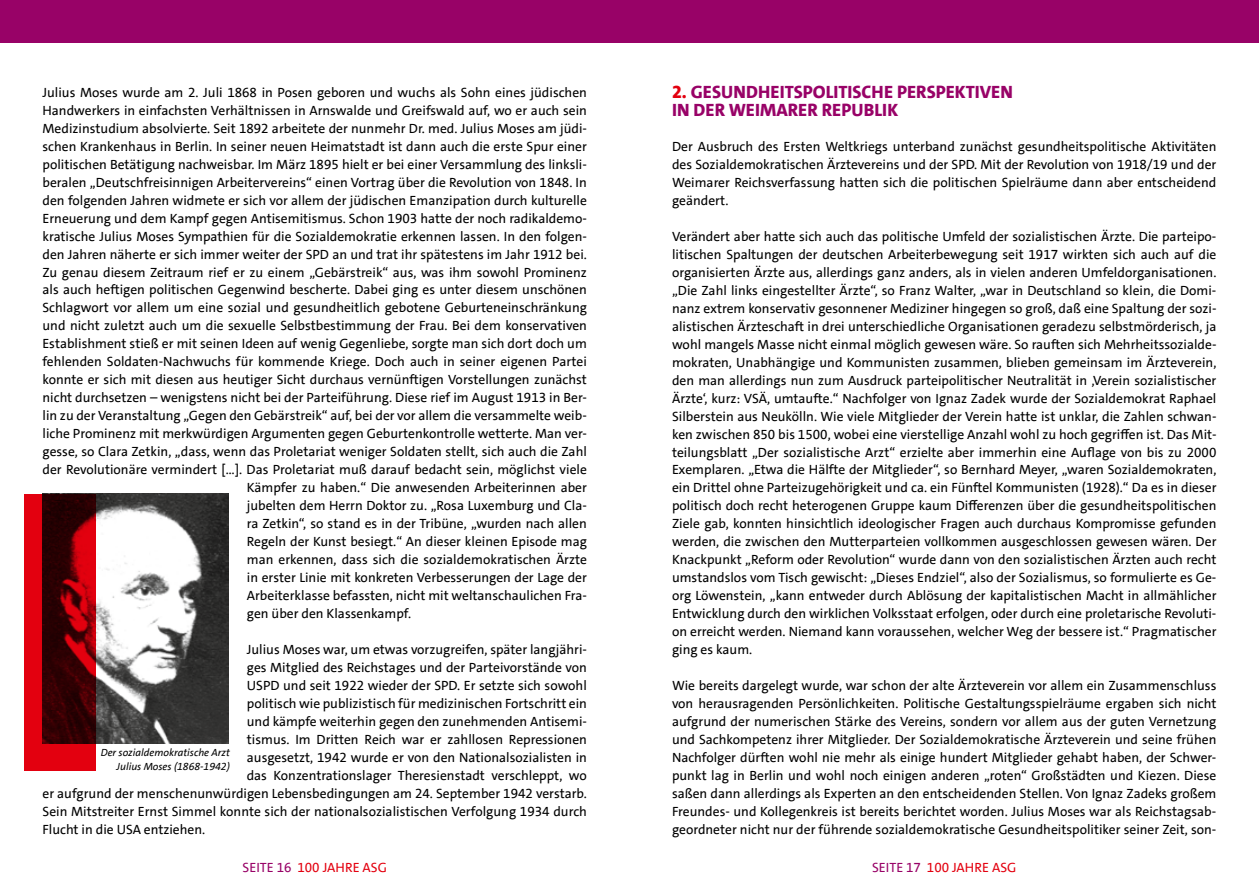
<style>
.page{position:relative;width:1259px;height:893px;background:#fff}
.page>*{position:absolute;margin:0;border:0;box-sizing:border-box;transform-origin:0 0}
.t1{font:800 18px/18px "SPD The Sans";color:#980267}
.t2{font:13.5px/18px "SPD The Sans";color:#000;text-align:justify}
.t3{font:13.5px "SPD The Sans";color:#e3000f}
.t4{font:italic 10.5px/13.5px "SPD The Sans";color:#000;text-align:right}
.s1{color:#e3000f}
.s2{color:#980267}
</style>
<div class="page">
<div style="left:0;top:0;width:642px;height:43px;background:#980267"></div>
<div style="left:617px;top:0;width:642px;height:43px;background:#980267"></div>
<img style="left:96px;top:494px;width:132px;height:249px">
<svg style="left:24px;top:494px;width:72px;height:276px;background:#850008"></svg>
<p class="t2" style="left:43px;top:83px;width:546px">Julius Moses wurde am 2. Juli 1868 in Posen geboren und wuchs als Sohn eines jüdischen</p>
<p class="t2" style="left:43px;top:101px;width:546px">Handwerkers in einfachsten Verhältnissen in Arnswalde und Greifswald auf, wo er auch sein</p>
<p class="t2" style="left:43px;top:119px;width:546px">Medizinstudium absolvierte. Seit 1892 arbeitete der nunmehr Dr. med. Julius Moses am jüdi-</p>
<p class="t2" style="left:43px;top:137px;width:546px">schen Krankenhaus in Berlin. I n seiner neuen Heimatstadt ist dann auch die erste Spur einer</p>
<p class="t2" style="left:43px;top:155px;width:546px">politischen Betätigung nachweisbar. I m März 1895 hielt er bei einer Versammlung des linksli-</p>
<p class="t2" style="left:43px;top:173px;width:546px">beralen „Deutschfreisinnigen Arbeitervereins“ einen Vortrag über die Revolution von 1848. I n</p>
<p class="t2" style="left:43px;top:191px;width:546px">den folgenden Jahren widmete er sich vor allem der jüdischen Emanzipation durch kulturelle</p>
<p class="t2" style="left:43px;top:209px;width:546px">Erneuerung und dem Kampf gegen Antisemitismus. Schon 1903 hatte der noch radikaldemo-</p>
<p class="t2" style="left:43px;top:227px;width:546px">kratische Julius Moses Sympathien für die Sozialdemokratie erkennen lassen. I n den folgen-</p>
<p class="t2" style="left:43px;top:245px;width:546px">den Jahren näherte er sich immer weiter der SPD an und trat ihr spätestens im Jahr 1912 bei.</p>
<p class="t2" style="left:43px;top:263px;width:546px">Zu genau diesem Zeitraum rief er zu einem „Gebärstreik“ aus, was ihm sowohl Prominenz</p>
<p class="t2" style="left:43px;top:281px;width:546px">als auch heftigen politischen Gegenwind bescherte. Dabei ging es unter diesem unschönen</p>
<p class="t2" style="left:43px;top:299px;width:546px">Schlagwort vor allem um eine sozial und gesundheitlich gebotene Geburteneinschränkung</p>
<p class="t2" style="left:43px;top:317px;width:546px">und nicht zuletzt auch um die sexuelle Selbstbestimmung der Frau. Bei dem konservativen</p>
<p class="t2" style="left:43px;top:335px;width:546px">Establishment stieß er mit seinen Ideen auf wenig Gegenliebe, sorgte man sich dort doch um</p>
<p class="t2" style="left:43px;top:353px;width:546px">fehlenden Soldaten-Nachwuchs für kommende Kriege. Doch auch in seiner eigenen Partei</p>
<p class="t2" style="left:43px;top:371px;width:546px">konnte er sich mit diesen aus heutiger Sicht durchaus vernünftigen Vorstellungen zunächst</p>
<p class="t2" style="left:43px;top:389px;width:546px">nicht durchsetzen – wenigstens nicht bei der Parteiführung. Diese rief im August 1913 in Ber-</p>
<p class="t2" style="left:43px;top:407px;width:546px">lin zu der Veranstaltung „Gegen den Gebärstreik“ auf, bei der vor allem die versammelte weib-</p>
<p class="t2" style="left:43px;top:425px;width:546px">liche Prominenz mit merkwürdigen Argumenten gegen Geburtenkontrolle wetterte. Man ver-</p>
<p class="t2" style="left:43px;top:443px;width:546px">gesse, so Clara Zetkin, „dass, wenn das Proletariat weniger Soldaten stellt, sich auch die Zahl</p>
<p class="t2" style="left:43px;top:461px;width:546px">der Revolutionäre vermindert […]. Das Proletariat muß darauf bedacht sein, möglichst viele</p>
<p class="t2" style="left:247px;top:479px;width:341px">Kämpfer zu haben.“ Die anwesenden Arbeiterinnen aber</p>
<p class="t2" style="left:247px;top:497px;width:341px">jubelten dem Herrn Doktor zu. „Rosa Luxemburg und Cla-</p>
<p class="t2" style="left:247px;top:515px;width:341px">ra Zetkin“, so stand es in der Tribüne, „wurden nach allen</p>
<p class="t2" style="left:247px;top:533px;width:341px">Regeln der Kunst besiegt.“ An dieser kleinen Episode mag</p>
<p class="t2" style="left:247px;top:551px;width:341px">man erkennen, dass sich die sozialdemokratischen Ärzte</p>
<p class="t2" style="left:247px;top:569px;width:341px">in erster Linie mit konkreten Verbesserungen der Lage der</p>
<p class="t2" style="left:247px;top:587px;width:341px">Arbeiterklasse befassten, nicht mit weltanschaulichen Fra-</p>
<p class="t2" style="left:247px;top:605px;width:166px">gen über den Klassenkampf.</p>
<p class="t2" style="left:247px;top:641px;width:342px">Julius Moses war, um etwas vorzugreifen, später langjähri-</p>
<p class="t2" style="left:247px;top:659px;width:341px">ges Mitglied des Reichstages und der Parteivorstände von</p>
<p class="t2" style="left:247px;top:677px;width:341px">USPD und seit 1922 wieder der SPD. Er setzte sich sowohl</p>
<p class="t2" style="left:247px;top:695px;width:341px">politisch wie publizistisch für medizinischen Fortschritt ein</p>
<p class="t2" style="left:247px;top:713px;width:341px">und kämpfe weiterhin gegen den zunehmenden Antisemi-</p>
<p class="t2" style="left:247px;top:731px;width:341px">tismus. I m Dritten Reich war er zahllosen Repressionen</p>
<p class="t2" style="left:247px;top:749px;width:341px">ausgesetzt, 1942 wurde er von den Nationalsozialisten in</p>
<p class="t2" style="left:247px;top:767px;width:342px">das Konzentrationslager Theresienstadt verschleppt, wo</p>
<p class="t2" style="left:43px;top:785px;width:546px">er aufgrund der menschenunwürdigen Lebensbedingungen am 24. September 1942 verstarb.</p>
<p class="t2" style="left:43px;top:803px;width:546px">Sein Mitstreiter Ernst Simmel konnte sich der nationalsozialistischen Verfolgung 1934 durch</p>
<p class="t2" style="left:43px;top:821px;width:164px">Flucht in die USA entziehen.</p>
<p class="t4" style="left:101px;top:746px;width:131px">Der sozialdemokratische Arzt<br>Julius Moses (1868-1942)</p>
<h1 class="t1" style="left:672px;top:83px;width:342px"><span class="s1">2.</span> GESUNDHEITSPOLITISCHE PERSPEKTIVEN<br>IN DER WEIMARER REPUBLIK</h1>
<p class="t2" style="left:672px;top:137px;width:546px">Der Ausbruch des Ersten Weltkriegs unterband zunächst gesundheitspolitische Aktivitäten des Sozialdemokratischen Ärztevereins und der SPD. Mit der Revolution von 1918/19 und der Weimarer Reichsverfassung hatten sich die politischen Spielräume dann aber entscheidend geändert.</p>
<p class="t2" style="left:672px;top:227px;width:546px">Verändert aber hatte sich auch das politische U mfeld der sozialistischen Ärzte. Die parteipo&shy;litischen Spaltungen der deutschen Arbeiterbewegung seit 1917 wirkten sich auch auf die organisierten Ärzte aus, allerdings ganz anders, als in vielen anderen U mfeldorganisationen. „Die Zahl links eingestellter Ärzte“, so Franz Walter, „war in Deutschland so klein, die Domi&shy;nanz extrem konservativ gesonnener Mediziner hingegen so groß, daß eine Spaltung der sozi&shy;alistischen Ärzteschaft in drei unterschiedliche Organisationen geradezu selbstmörderisch, ja wohl mangels Masse nicht einmal möglich gewesen wäre. So rauften sich Mehrheitssozialde&shy;mokraten, U nabhängige und Kommunisten zusammen, blieben gemeinsam im Ärzteverein, den man allerdings nun zum Ausdruck parteipolitischer Neutralität in ‚Verein sozialistischer Ärzte‘, kurz: VSÄ, umtaufte.“ Nachfolger von Ignaz Zadek wurde der Sozialdemokrat Raphael Silberstein aus Neukölln. Wie viele Mitglieder der Verein hatte ist unklar, die Zahlen schwan&shy;ken zwischen 850 bis 1500, wobei eine vierstellige Anzahl wohl zu hoch gegriffen ist. Das Mit&shy;teilungsblatt „Der sozialistische Arzt“ erzielte aber immerhin eine Auflage von bis zu 2000<br>Exemplaren. „Etwa die Hälfte der Mitglieder“, so Bernhard Meyer, „waren Sozialdemokraten, ein Drittel ohne Parteizugehörigkeit und ca. ein Fünftel Kommunisten (1928).“ Da es in dieser politisch doch recht heterogenen Gruppe kaum Differenzen über die gesundheitspolitischen Ziele gab, konnten hinsichtlich ideologischer Fragen auch durchaus Kompromisse gefunden werden, die zwischen den Mutterparteien vollkommen ausgeschlossen gewesen wären. Der Knackpunkt „Reform oder Revolution“ wurde dann von den sozialistischen Ärzten auch recht umstandslos vom Tisch gewischt: „Dieses Endziel“, also der Sozialismus, so formulierte es Ge&shy;org Löwenstein, „kann entweder durch Ablösung der kapitalistischen Macht in allmählicher Entwicklung durch den wirklichen Volksstaat erfolgen, oder durch eine proletarische Revoluti&shy;on erreicht werden. N iemand kann voraussehen, welcher Weg der bessere ist.“ Pragmatischer ging es kaum.</p>
<p class="t2" style="left:672px;top:677px;width:546px">Wie bereits dargelegt wurde, war schon der alte Ärzteverein vor allem ein Zusammenschluss von herausragenden Persönlichkeiten. Politische Gestaltungsspielräume ergaben sich nicht aufgrund der numerischen Stärke des Vereins, sondern vor allem aus der guten Vernetzung und Sachkompetenz ihrer Mitglieder. Der Sozialdemokratische Ärzteverein und seine frühen Nachfolger dürften wohl nie mehr als einige hundert Mitglieder gehabt haben, der Schwer&shy;punkt lag in Berlin und wohl noch einigen anderen „roten“ Großstädten und Kiezen. Diese saßen dann allerdings als Experten an den entscheidenden Stellen. Von Ignaz Zadeks großem Freundes- und Kollegenkreis ist bereits berichtet worden. Julius Moses war als Reichstagsab&shy;geordneter nicht nur der führende sozialdemokratische Gesundheitspolitiker seiner Zeit, son-</p>
<p class="t3" style="left:243px;top:859px;width:146px"><span class="s2">Seite 16</span> 100 Jahre ASG</p>
<p class="t3" style="left:872px;top:859px;width:146px"><span class="s2">Seite 17</span> 100 Jahre ASG</p>
</div>
